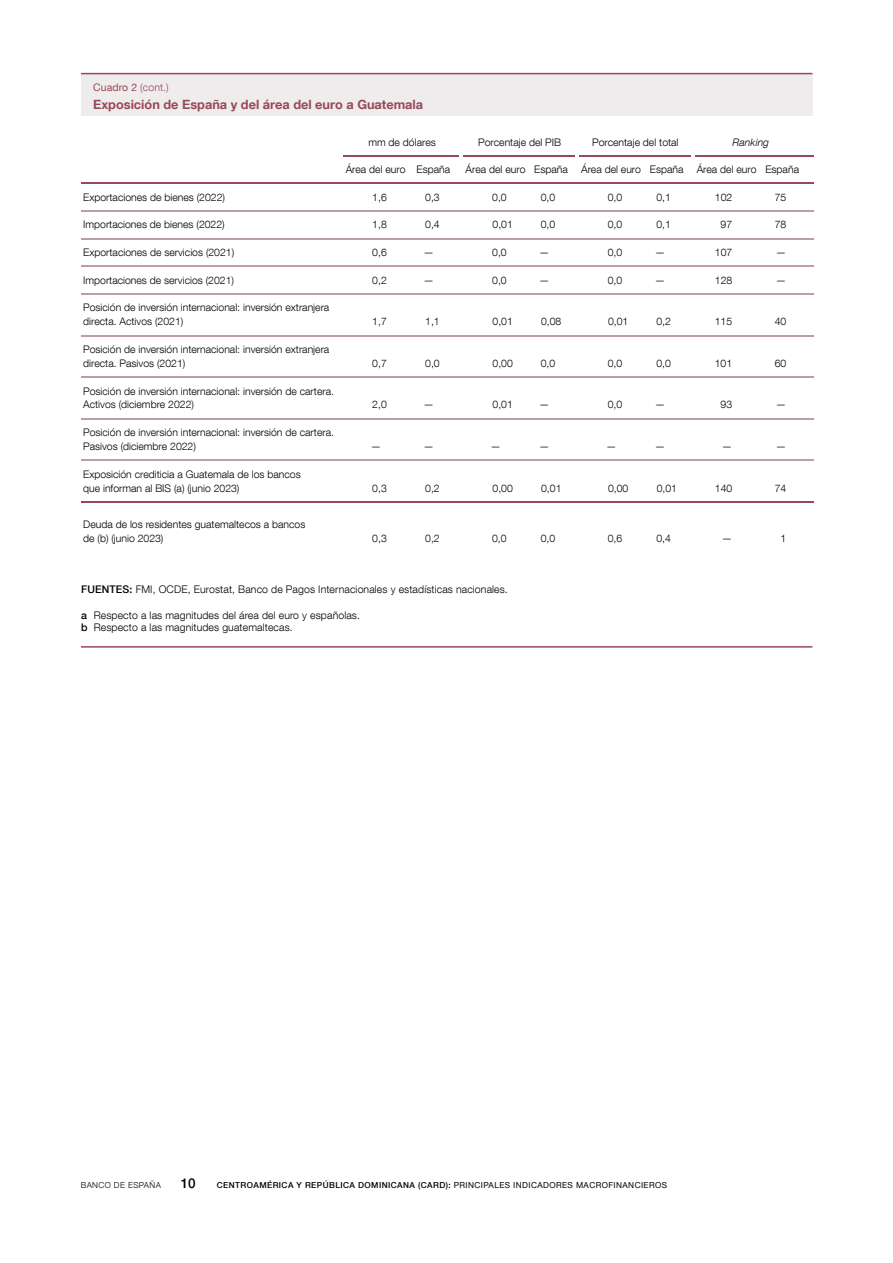
<style>
.page{position:relative;width:893px;height:1263px;background:#fff}
.page>*{position:absolute;margin:0;border:0;box-sizing:border-box;transform-origin:0 0}
.t1{font:500 13.5px "Bd E Neue Helvetica";color:#000}
.t2{font:700 12.75px "Bd E Neue Helvetica";color:#984856}
.t3{font:300 10.5px/13.8px "Bd E Neue Helvetica";color:#000}
.t4{font:10.5px "Bd E Neue Helvetica";letter-spacing:.01em;color:#984856}
.t5{font:italic 300 10.5px "Bd E Neue Helvetica";color:#000}
.t6{font:500 8.25px "Bd E Neue Helvetica";letter-spacing:.05em;color:#000}
.t7{font:300 8.25px "Bd E Neue Helvetica";letter-spacing:.05em;color:#000}
.s1{font-weight:300}
.s2{font-weight:500}
.s3{font-weight:400}
</style>
<div class="page">
<hr style="left:81px;top:646px;width:731px;height:2px;background:#984856">
<hr style="left:343px;top:155px;width:116px;height:2px;background:#984856">
<hr style="left:463px;top:155px;width:112px;height:2px;background:#984856">
<hr style="left:579px;top:155px;width:111px;height:2px;background:#984856">
<hr style="left:81px;top:238px;width:732px;height:1px;background:#be9ea3">
<hr style="left:81px;top:266px;width:732px;height:1px;background:#be9ea3">
<hr style="left:81px;top:293px;width:732px;height:2px;background:#be9ea3">
<hr style="left:81px;top:335px;width:732px;height:1px;background:#be9ea3">
<hr style="left:81px;top:377px;width:732px;height:1px;background:#be9ea3">
<hr style="left:81px;top:418px;width:732px;height:2px;background:#be9ea3">
<hr style="left:81px;top:460px;width:732px;height:1px;background:#be9ea3">
<hr style="left:81px;top:501px;width:732px;height:2px;background:#984856">
<hr style="left:694px;top:155px;width:119px;height:2px;background:#984856">
<hr style="left:81px;top:183px;width:732px;height:1px;background:#984856">
<hr style="left:81px;top:210px;width:732px;height:2px;background:#be9ea3">
<div style="left:81px;top:74px;width:731px;height:42px;background:#efeced"></div>
<hr style="left:81px;top:73px;width:731px;height:1px;background:#984856">
<p class="t4" style="left:93px;top:81px;width:77px">Cuadro 2 <span class="s1">(cont.)</span></p>
<p class="t2" style="left:93px;top:96px;width:332px">Exposición de España y del área del euro a Guatemala</p>
<p class="t3" style="left:368px;top:135px;width:69px">mm de dólares</p>
<p class="t3" style="left:478px;top:135px;width:84px">Porcentaje del PIB</p>
<p class="t3" style="left:592px;top:135px;width:88px">Porcentaje del total</p>
<p class="t5" style="left:732px;top:136px;width:38px">Ranking</p>
<p class="t3" style="left:346px;top:162px;width:106px">Área del euro España</p>
<p class="t3" style="left:466px;top:162px;width:104px">Área del euro España</p>
<p class="t3" style="left:581px;top:162px;width:104px">Área del euro España</p>
<p class="t3" style="left:697px;top:162px;width:104px">Área del euro España</p>
<p class="t3" style="left:83px;top:190px;width:143px">Exportaciones de bienes (2022)</p>
<p class="t3" style="left:372px;top:190px;width:16px">1,6</p>
<p class="t3" style="left:425px;top:190px;width:16px">0,3</p>
<p class="t3" style="left:492px;top:190px;width:16px">0,0</p>
<p class="t3" style="left:541px;top:190px;width:16px">0,0</p>
<p class="t3" style="left:608px;top:190px;width:16px">0,0</p>
<p class="t3" style="left:656px;top:190px;width:16px">0,1</p>
<p class="t3" style="left:715px;top:190px;width:19px">102</p>
<p class="t3" style="left:775px;top:190px;width:13px">75</p>
<p class="t3" style="left:83px;top:217px;width:143px">Importaciones de bienes (2022)</p>
<p class="t3" style="left:372px;top:217px;width:16px">1,8</p>
<p class="t3" style="left:425px;top:217px;width:16px">0,4</p>
<p class="t3" style="left:493px;top:217px;width:22px">0,01</p>
<p class="t3" style="left:541px;top:217px;width:16px">0,0</p>
<p class="t3" style="left:608px;top:217px;width:16px">0,0</p>
<p class="t3" style="left:656px;top:217px;width:16px">0,1</p>
<p class="t3" style="left:721px;top:217px;width:13px">97</p>
<p class="t3" style="left:775px;top:217px;width:13px">78</p>
<p class="t3" style="left:83px;top:245px;width:153px">Exportaciones de servicios (2021)</p>
<p class="t3" style="left:372px;top:245px;width:16px">0,6</p>
<p class="t3" style="left:424px;top:245px;width:12px">—</p>
<p class="t3" style="left:492px;top:245px;width:16px">0,0</p>
<p class="t3" style="left:539px;top:245px;width:12px">—</p>
<p class="t3" style="left:608px;top:245px;width:16px">0,0</p>
<p class="t3" style="left:655px;top:245px;width:12px">—</p>
<p class="t3" style="left:715px;top:245px;width:19px">107</p>
<p class="t3" style="left:776px;top:245px;width:12px">—</p>
<p class="t3" style="left:83px;top:273px;width:152px">Importaciones de servicios (2021)</p>
<p class="t3" style="left:372px;top:273px;width:16px">0,2</p>
<p class="t3" style="left:424px;top:273px;width:12px">—</p>
<p class="t3" style="left:492px;top:273px;width:16px">0,0</p>
<p class="t3" style="left:539px;top:273px;width:12px">—</p>
<p class="t3" style="left:608px;top:273px;width:16px">0,0</p>
<p class="t3" style="left:655px;top:273px;width:12px">—</p>
<p class="t3" style="left:715px;top:273px;width:19px">128</p>
<p class="t3" style="left:776px;top:273px;width:12px">—</p>
<p class="t3" style="left:83px;top:300px;width:248px">Posición de inversión internacional: inversión extranjera directa. Activos (2021)</p>
<p class="t3" style="left:372px;top:314px;width:16px">1,7</p>
<p class="t3" style="left:425px;top:314px;width:16px">1,1</p>
<p class="t3" style="left:492px;top:314px;width:22px">0,01</p>
<p class="t3" style="left:541px;top:314px;width:22px">0,08</p>
<p class="t3" style="left:608px;top:314px;width:22px">0,01</p>
<p class="t3" style="left:656px;top:314px;width:16px">0,2</p>
<p class="t3" style="left:715px;top:314px;width:19px">115</p>
<p class="t3" style="left:775px;top:314px;width:13px">40</p>
<p class="t3" style="left:83px;top:342px;width:248px">Posición de inversión internacional: inversión extranjera directa. Pasivos (2021)</p>
<p class="t3" style="left:83px;top:384px;width:252px">Posición de inversión internacional: inversión de cartera.<br>Activos (diciembre 2022)</p>
<p class="t3" style="left:83px;top:425px;width:252px">Posición de inversión internacional: inversión de cartera.<br>Pasivos (diciembre 2022)</p>
<p class="t3" style="left:83px;top:467px;width:219px">Exposición crediticia a Guatemala de los bancos que informan al BIS (a) (junio 2023)</p>
<p class="t3" style="left:83px;top:517px;width:224px">Deuda de los residentes guatemaltecos a bancos de (b) (junio 2023)</p>
<p class="t3" style="left:372px;top:356px;width:16px">0,7</p>
<p class="t3" style="left:425px;top:356px;width:16px">0,0</p>
<p class="t3" style="left:492px;top:356px;width:22px">0,00</p>
<p class="t3" style="left:541px;top:356px;width:16px">0,0</p>
<p class="t3" style="left:608px;top:356px;width:16px">0,0</p>
<p class="t3" style="left:656px;top:356px;width:16px">0,0</p>
<p class="t3" style="left:715px;top:356px;width:19px">101</p>
<p class="t3" style="left:775px;top:356px;width:13px">60</p>
<p class="t3" style="left:372px;top:397px;width:16px">2,0</p>
<p class="t3" style="left:424px;top:397px;width:12px">—</p>
<p class="t3" style="left:492px;top:397px;width:22px">0,01</p>
<p class="t3" style="left:539px;top:397px;width:12px">—</p>
<p class="t3" style="left:608px;top:397px;width:16px">0,0</p>
<p class="t3" style="left:655px;top:397px;width:12px">—</p>
<p class="t3" style="left:721px;top:397px;width:13px">93</p>
<p class="t3" style="left:776px;top:397px;width:12px">—</p>
<p class="t3" style="left:371px;top:439px;width:12px">—</p>
<p class="t3" style="left:424px;top:439px;width:12px">—</p>
<p class="t3" style="left:491px;top:439px;width:12px">—</p>
<p class="t3" style="left:539px;top:439px;width:12px">—</p>
<p class="t3" style="left:606px;top:439px;width:12px">—</p>
<p class="t3" style="left:655px;top:439px;width:12px">—</p>
<p class="t3" style="left:722px;top:439px;width:12px">—</p>
<p class="t3" style="left:776px;top:439px;width:12px">—</p>
<p class="t3" style="left:372px;top:481px;width:16px">0,3</p>
<p class="t3" style="left:425px;top:481px;width:16px">0,2</p>
<p class="t3" style="left:493px;top:481px;width:22px">0,00</p>
<p class="t3" style="left:541px;top:481px;width:22px">0,01</p>
<p class="t3" style="left:608px;top:481px;width:22px">0,00</p>
<p class="t3" style="left:657px;top:481px;width:22px">0,01</p>
<p class="t3" style="left:715px;top:481px;width:19px">140</p>
<p class="t3" style="left:775px;top:481px;width:13px">74</p>
<p class="t3" style="left:372px;top:531px;width:16px">0,3</p>
<p class="t3" style="left:425px;top:531px;width:16px">0,2</p>
<p class="t3" style="left:492px;top:531px;width:16px">0,0</p>
<p class="t3" style="left:541px;top:531px;width:16px">0,0</p>
<p class="t3" style="left:608px;top:531px;width:16px">0,6</p>
<p class="t3" style="left:656px;top:531px;width:16px">0,4</p>
<p class="t3" style="left:722px;top:531px;width:12px">—</p>
<p class="t3" style="left:780px;top:531px;width:7px">1</p>
<p class="t3" style="left:81px;top:582px;width:428px"><span class="s2">FUENTES:</span> FMI, OCDE, Eurostat, Banco de Pagos Internacionales y estadísticas nacionales.</p>
<p class="t3" style="left:81px;top:609px;width:280px;line-height:12.6px"><span class="s2">a</span> Respecto a las magnitudes del área del euro y españolas. <span class="s2">b</span> Respecto a las magnitudes guatemaltecas.</p>
<p class="t7" style="left:81px;top:1180px;width:82px">BANCO DE ESPAÑA</p>
<p class="t1" style="left:181px;top:1175px;width:16px">10</p>
<p class="t6" style="left:217px;top:1180px;width:452px">CENTROAMÉRICA Y REPÚBLICA DOMINICANA (CARD): <span class="s3">PRINCIPALES INDICADORES MACROFINANCIEROS</span></p>
</div>
